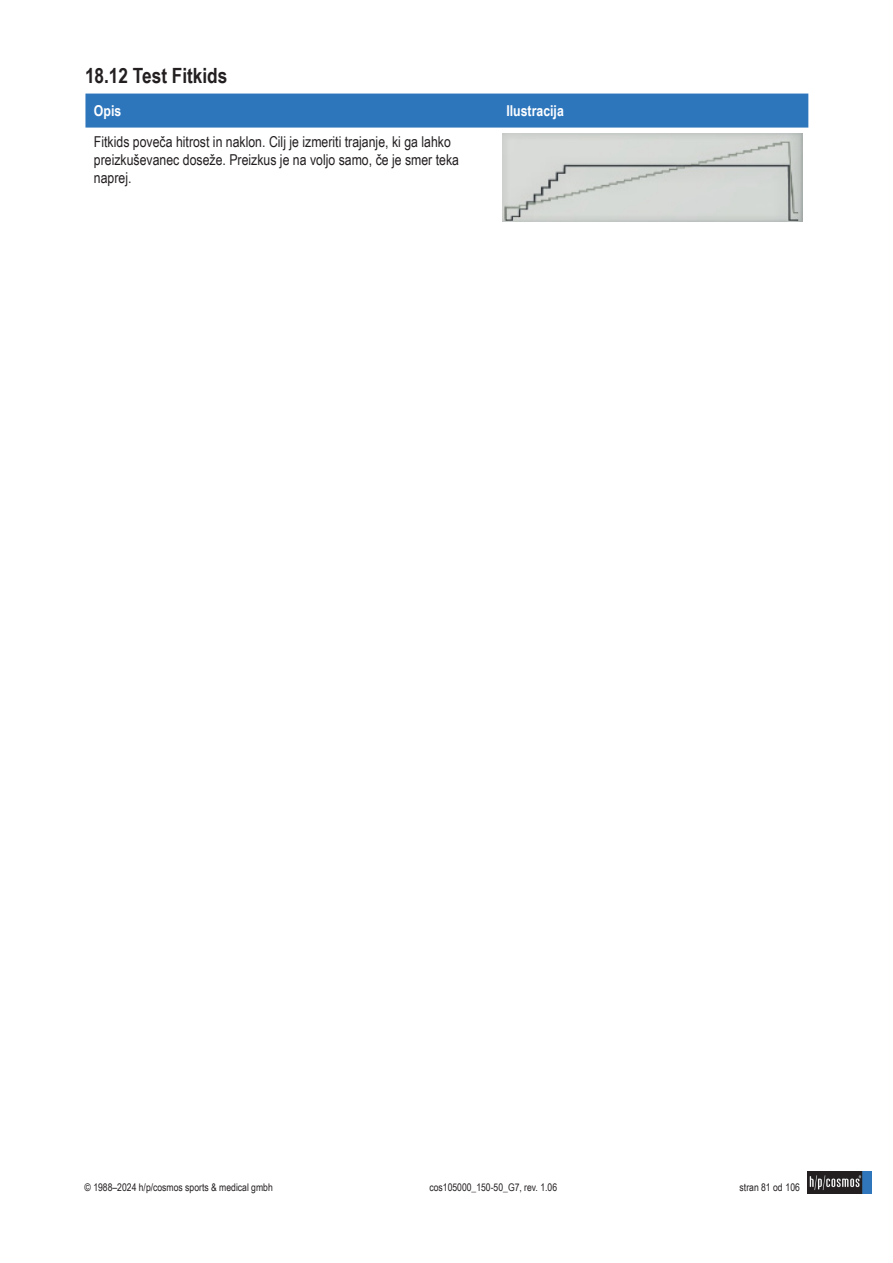
<style>
.page{position:relative;width:893px;height:1263px;background:#fff}
.page>*{position:absolute;margin:0;border:0;box-sizing:border-box;transform-origin:0 0}
.t1{font:700 21px "Arial Narrow";color:#231f20}
.t2{font:15px/18px "Arial Narrow";color:#231f20}
.t3{font:700 15px "Arial Narrow";color:#fff}
.t4{font:10.5px "Arial Narrow";color:#231f20}
</style>
<div class="page">
<img style="left:808px;top:1171px;width:64px;height:22px">
<div style="left:85px;top:94px;width:723px;height:34px;background:#2e76bc"></div>
<img style="left:503px;top:134px;width:299px;height:87px">
<h1 class="t1" style="left:85px;top:60px;width:144px">18.12 Test Fitkids</h1>
<p class="t3" style="left:94px;top:99px;width:29px">Opis</p>
<p class="t3" style="left:506px;top:99px;width:59px">Ilustracija</p>
<p class="t2" style="left:94px;top:132px;width:367px">Fitkids poveča hitrost in naklon. Cilj je izmeriti trajanje, ki ga lahko preizkuševanec doseže. Preizkus je na voljo samo, če je smer teka naprej.</p>
<p class="t4" style="left:85px;top:1179px;width:190px">© 1988–2024 h/p/cosmos sports &amp; medical gmbh</p>
<p class="t4" style="left:429px;top:1179px;width:129px">cos105000_150-50_G7, rev. 1.06</p>
<p class="t4" style="left:740px;top:1179px;width:62px">stran 81 od 106</p>
</div>
